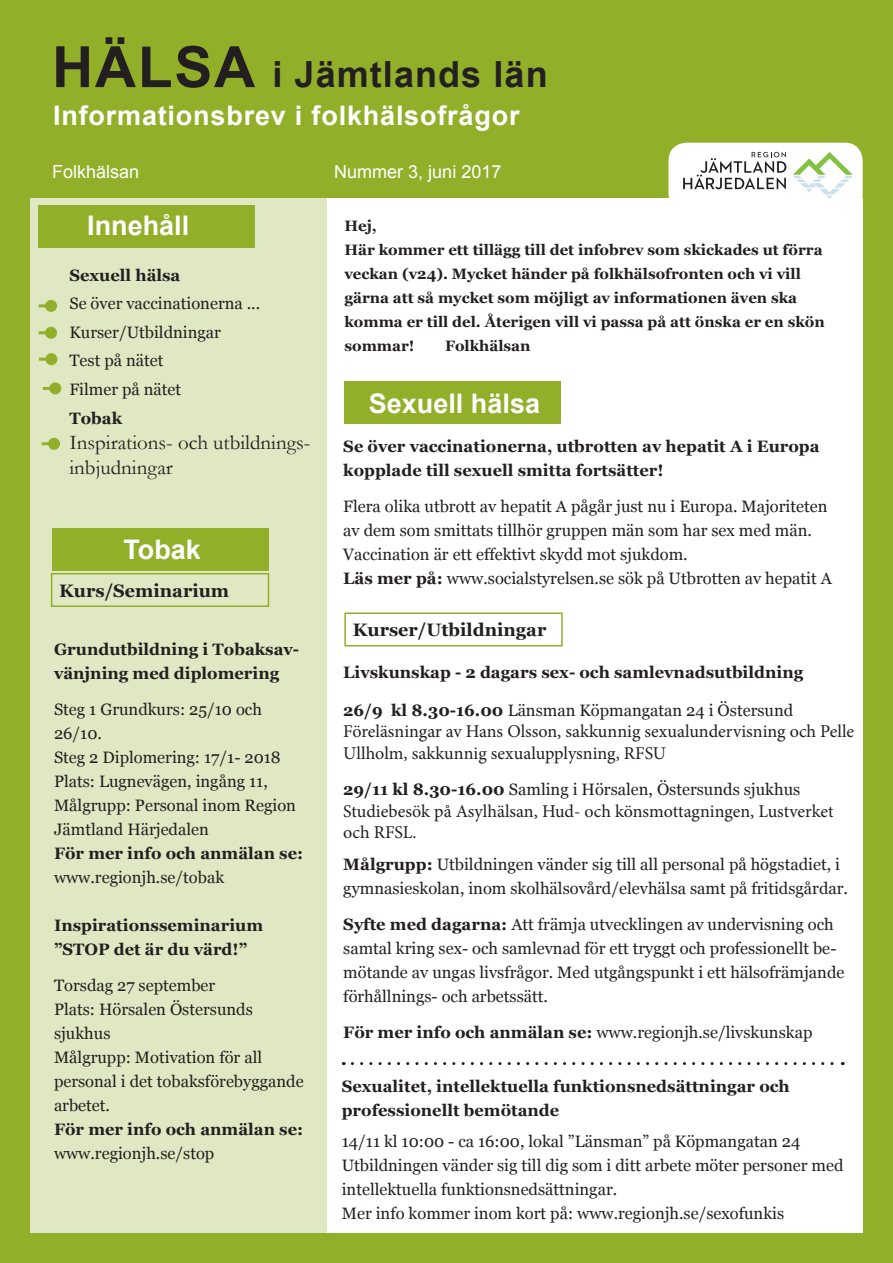
<style>
.page{position:relative;width:893px;height:1263px;background:#fff}
.page>*{position:absolute;margin:0;border:0;box-sizing:border-box;transform-origin:0 0}
.t1{font:700 36px "Arial";letter-spacing:.03em;color:#231f20}
.t2{font:700 27px "Arial";letter-spacing:.03em;color:#fff}
.t3{font:700 27px "Arial";color:#fff}
.t4{font:21px/25.2px "Garamond";color:#231f20}
.t5{font:18px/21.6px "Minion Pro";color:#231f20}
.t6{font:700 18px "Georgia";color:#231f20}
.t7{font:18px "Arial";color:#fff}
.t8{font:16.5px/24px "Georgia";color:#231f20}
.t9{font:700 16.5px/24px "Georgia";color:#231f20}
.t10{font:700 15px/24px "Georgia";color:#231f20}
.s1{font-size:57px}
.s2{font-weight:400}
.s3{font-weight:700}
</style>
<div class="page">
<div style="left:0;top:0;width:893px;height:1263px;border:30px solid #92af2a"></div>
<div style="left:7px;top:7px;width:879px;height:191px;background:#92af2a"></div>
<div style="left:668px;top:143px;width:195px;height:69px;background:#fff;border-radius:18px"></div>
<svg style="left:793px;top:152px;width:60px;height:47px"></svg>
<svg style="left:683px;top:152px;width:103px;height:37px"></svg>
<div style="left:30px;top:198px;width:296px;height:1038px;background:#dfe8c2"></div>
<div style="left:38px;top:205px;width:217px;height:42px;background:#92af2a"></div>
<svg style="left:39px;top:304px;width:6px;height:3px"></svg>
<div style="left:45px;top:300px;width:12px;height:12px;background:#92af2a;border-radius:50%"></div>
<svg style="left:352px;top:1062px;width:491px;height:3px"></svg>
<svg style="left:39px;top:331px;width:6px;height:3px"></svg>
<div style="left:45px;top:327px;width:12px;height:12px;background:#92af2a;border-radius:50%"></div>
<svg style="left:39px;top:358px;width:6px;height:3px"></svg>
<div style="left:45px;top:353px;width:12px;height:12px;background:#92af2a;border-radius:50%"></div>
<svg style="left:43px;top:387px;width:6px;height:3px"></svg>
<div style="left:49px;top:382px;width:12px;height:12px;background:#92af2a;border-radius:50%"></div>
<div style="left:344px;top:382px;width:217px;height:42px;background:#92af2a"></div>
<div style="left:344px;top:612px;width:219px;height:34px;border:2px solid #92af2a"></div>
<div style="left:52px;top:529px;width:217px;height:42px;background:#92af2a"></div>
<svg style="left:42px;top:442px;width:6px;height:3px"></svg>
<div style="left:48px;top:438px;width:12px;height:12px;background:#92af2a;border-radius:50%"></div>
<div style="left:51px;top:573px;width:218px;height:34px;border:2px solid #92af2a"></div>
<p class="t1" style="left:52px;top:50px;width:497px"><span class="s1">HÄLSA</span> i Jämtlands län</p>
<p class="t2" style="left:53px;top:98px;width:468px">Informationsbrev i folkhälsofrågor</p>
<p class="t7" style="left:52px;top:160px;width:89px">Folkhälsan</p>
<p class="t7" style="left:334px;top:160px;width:169px">Nummer 3, juni 2017</p>
<p class="t3" style="left:87px;top:207px;width:104px">Innehåll</p>
<p class="t9" style="left:69px;top:263px;width:113px">Sexuell hälsa</p>
<p class="t8" style="left:69px;top:292px;width:192px">Se över vaccinationerna ...</p>
<p class="t8" style="left:69px;top:321px;width:153px">Kurser/Utbildningar</p>
<p class="t8" style="left:69px;top:349px;width:96px">Test på nätet</p>
<p class="t8" style="left:69px;top:378px;width:113px">Filmer på nätet</p>
<p class="t9" style="left:69px;top:406px;width:54px">Tobak</p>
<p class="t4" style="left:69px;top:429px;width:242px">Inspirations- och utbildnings&shy;inbjudningar</p>
<p class="t2" style="left:123px;top:531px;width:79px">Tobak</p>
<p class="t6" style="left:59px;top:579px;width:171px">Kurs/Seminarium</p>
<p class="t9" style="left:54px;top:637px;width:247px">Grundutbildning i Tobaksav&shy;vänjning med diplomering</p>
<p class="t8" style="left:54px;top:697px;width:210px">Steg 1 Grundkurs: 25/10 och<br>26/10.</p>
<p class="t8" style="left:54px;top:745px;width:228px">Steg 2 Diplomering: 17/1- 2018</p>
<p class="t8" style="left:54px;top:769px;width:215px">Plats: Lugnevägen, ingång 11,</p>
<p class="t8" style="left:54px;top:793px;width:243px">Målgrupp: Personal inom Region<br>Jämtland Härjedalen</p>
<p class="t9" style="left:54px;top:841px;width:251px">För mer info och anmälan se: <span class="s2">www.regionjh.se/tobak</span></p>
<p class="t9" style="left:54px;top:913px;width:211px">Inspirationsseminarium ”STOP det är du värd!”</p>
<p class="t8" style="left:54px;top:973px;width:163px">Torsdag 27 september</p>
<p class="t8" style="left:54px;top:997px;width:200px">Plats: Hörsalen Östersunds</p>
<p class="t8" style="left:54px;top:1021px;width:251px">sjukhus<br>Målgrupp: Motivation för all personal i det tobaksförebyggande arbetet.</p>
<p class="t9" style="left:54px;top:1117px;width:251px">För mer info och anmälan se: <span class="s2">www.regionjh.se/stop</span></p>
<p class="t10" style="left:344px;top:214px;width:34px">Hej,</p>
<p class="t10" style="left:344px;top:238px;width:482px">Här kommer ett tillägg till det infobrev som skickades ut förra veckan (v24). Mycket händer på folkhälsofronten och vi vill gärna att så mycket som möjligt av informationen även ska komma er till del. Återigen vill vi passa på att önska er en skön sommar!</p>
<p class="t10" style="left:445px;top:334px;width:87px">Folkhälsan</p>
<p class="t3" style="left:369px;top:385px;width:173px">Sexuell hälsa</p>
<p class="t9" style="left:343px;top:434px;width:478px">Se över vaccinationerna, utbrotten av hepatit A i Europa kopplade till sexuell smitta fortsätter!</p>
<p class="t8" style="left:343px;top:495px;width:486px">Flera olika utbrott av hepatit A pågår just nu i Europa. Majoriteten av dem som smittats tillhör gruppen män som har sex med män.<br>Vaccination är ett effektivt skydd mot sjukdom.</p>
<p class="t8" style="left:343px;top:567px;width:490px"><span class="s3">Läs mer på:</span> www.socialstyrelsen.se sök på Utbrotten av hepatit A</p>
<p class="t6" style="left:353px;top:618px;width:195px">Kurser/Utbildningar</p>
<p class="t9" style="left:343px;top:661px;width:461px">Livskunskap - 2 dagars sex- och samlevnadsutbildning</p>
<p class="t8" style="left:343px;top:698px;width:451px"><span class="s3">26/9 kl 8.30-16.00</span> Länsman Köpmangatan 24 i Östersund</p>
<p class="t5" style="left:343px;top:721px;width:512px">Föreläsningar av Hans Olsson, sakkunnig sexualundervisning och Pelle<br>Ullholm, sakkunnig sexualupplysning, RFSU</p>
<p class="t8" style="left:343px;top:778px;width:458px"><span class="s3">29/11 kl 8.30-16.00</span> Samling i Hörsalen, Östersunds sjukhus</p>
<p class="t5" style="left:343px;top:800px;width:492px">Studiebesök på Asylhälsan, Hud- och könsmottagningen, Lustverket och RFSL.</p>
<p class="t8" style="left:343px;top:852px;width:506px"><span class="s3">Målgrupp:</span> Utbildningen vänder sig till all personal på högstadiet, i gymnasieskolan, inom skolhälsovård/elevhälsa samt på fritidsgårdar.</p>
<p class="t8" style="left:343px;top:912px;width:503px"><span class="s3">Syfte med dagarna:</span> Att främja utvecklingen av undervisning och samtal kring sex- och samlevnad för ett tryggt och professionellt be&shy;mötande av ungas livsfrågor. Med utgångspunkt i ett hälsofrämjande förhållnings- och arbetssätt.</p>
<p class="t8" style="left:343px;top:1020px;width:471px"><span class="s3">För mer info och anmälan se:</span> www.regionjh.se/livskunskap</p>
<p class="t9" style="left:342px;top:1074px;width:450px">Sexualitet, intellektuella funktionsnedsättningar och</p>
<p class="t9" style="left:342px;top:1098px;width:219px">professionellt bemötande</p>
<p class="t8" style="left:342px;top:1130px;width:460px">14/11 kl 10:00 - ca 16:00, lokal ”Länsman” på Köpmangatan 24</p>
<p class="t8" style="left:342px;top:1154px;width:503px">Utbildningen vänder sig till dig som i ditt arbete möter personer med intellektuella funktionsnedsättningar.</p>
<p class="t8" style="left:342px;top:1202px;width:444px">Mer info kommer inom kort på: www.regionjh.se/sexofunkis</p>
</div>
